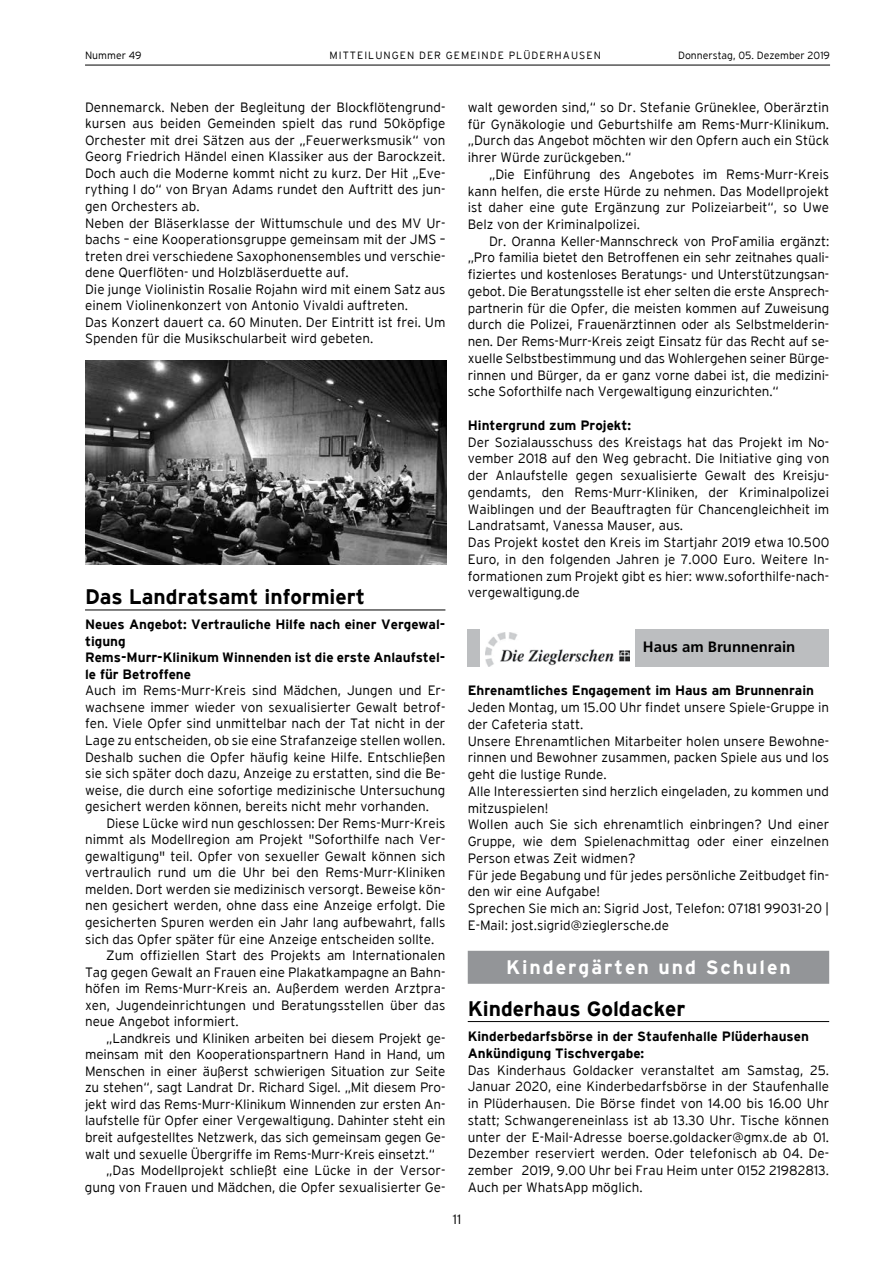
<style>
.page{position:relative;width:893px;height:1263px;background:#fff}
.page>*{position:absolute;margin:0;border:0;box-sizing:border-box;transform-origin:0 0}
.t1{font:700 21px "Interstate";color:#000}
.t2{font:700 19.5px "Interstate";letter-spacing:.1em;color:#fff}
.t3{font:700 15px "Frutiger";color:#000}
.t4{font:300 13.5px/16.8px "Interstate";color:#000;text-align:justify}
.t5{font:700 13.5px/16.5px "Interstate";color:#000}
.t6{font:300 10.5px "Interstate";letter-spacing:.1em;color:#000}
.t7{font:300 10.5px "Interstate";color:#000}
</style>
<div class="page">
<hr style="left:85px;top:65px;width:745px;height:1px;background:#000">
<hr style="left:85px;top:609px;width:360px;height:1px;background:#000">
<img style="left:85px;top:361px;width:361px;height:203px">
<div style="left:468px;top:951px;width:361px;height:33px;background:#939598"></div>
<hr style="left:468px;top:1021px;width:361px;height:1px;background:#000">
<div style="left:468px;top:630px;width:361px;height:37px;background:#bcbec0"></div>
<div style="left:480px;top:627px;width:155px;height:44px;background:#fff"></div>
<img style="left:485px;top:632px;width:144px;height:34px">
<p class="t7" style="left:85px;top:50px;width:58px">Nummer 49</p>
<p class="t6" style="left:329px;top:50px;width:273px">Mitteilungen der Gem einde Plüderhausen</p>
<p class="t7" style="left:678px;top:50px;width:153px">Donnerstag, 05. Dezember 2019</p>
<p class="t4" style="left:85px;top:99px;width:362px;text-align:left">Dennemarck. Neben der Begleitung der Blockflötengrund&shy;kursen aus beiden Gemeinden spielt das rund 50köpfige Orchester mit drei Sätzen aus der „Feuerwerksmusik“ von Georg Friedrich Händel einen Klassiker aus der Barockzeit.<br>Doch auch die Moderne kommt nicht zu kurz. Der Hit „Eve&shy;rything I do“ von Bryan Adams rundet den Auftritt des jun&shy;gen Orchesters ab.<br>Neben der Bläserklasse der Wittumschule und des MV Ur&shy;bachs – eine Kooperationsgruppe gemeinsam mit der JMS – treten drei verschiedene Saxophonensembles und verschie&shy;dene Querflöten- und Holzbläserduette auf.<br>Die junge Violinistin Rosalie Rojahn wird mit einem Satz aus einem Violinenkonzert von Antonio Vivaldi auftreten.<br>Das Konzert dauert ca. 60 Minuten. Der Eintritt ist frei. Um Spenden für die Musikschularbeit wird gebeten.</p>
<h1 class="t1" style="left:85px;top:585px;width:282px">Das Landratsamt informiert</h1>
<p class="t5" style="left:85px;top:616px;width:362px">Neues Angebot: Vertrauliche Hilfe nach einer Vergewal&shy;tigung<br>Rems-Murr-Klinikum Winnenden ist die erste Anlaufstel&shy;le für Betroffene</p>
<p class="t4" style="left:85px;top:682px;width:362px">Auch im Rems-Murr-Kreis sind Mädchen, Jungen und Er&shy;wachsene immer wieder von sexualisierter Gewalt betrof&shy;fen. Viele Opfer sind unmittelbar nach der Tat nicht in der Lage zu entscheiden, ob sie eine Strafanzeige stellen wollen.<br>Deshalb suchen die Opfer häufig keine Hilfe. Entschließen sie sich später doch dazu, Anzeige zu erstatten, sind die Be&shy;weise, die durch eine sofortige medizinische Untersuchung gesichert werden können, bereits nicht mehr vorhanden.</p>
<p class="t4" style="left:106px;top:814px;width:341px">Diese Lücke wird nun geschlossen: Der Rems-Murr-Kreis</p>
<p class="t4" style="left:85px;top:831px;width:362px">nimmt als Modellregion am Projekt "Soforthilfe nach Ver-</p>
<p class="t4" style="left:85px;top:847px;width:362px">gewaltigung" teil. Opfer von sexueller Gewalt können sich</p>
<p class="t4" style="left:85px;top:864px;width:362px">vertraulich rund um die Uhr bei den Rems-Murr-Kliniken</p>
<p class="t4" style="left:85px;top:881px;width:362px">melden. Dort werden sie medizinisch versorgt. Beweise kön-</p>
<p class="t4" style="left:85px;top:897px;width:362px">nen gesichert werden, ohne dass eine Anzeige erfolgt. Die</p>
<p class="t4" style="left:85px;top:914px;width:362px">gesicherten Spuren werden ein Jahr lang aufbewahrt, falls</p>
<p class="t4" style="left:85px;top:930px;width:351px">sich das Opfer später für eine Anzeige entscheiden sollte.</p>
<p class="t4" style="left:106px;top:947px;width:341px">Zum offiziellen Start des Projekts am Internationalen</p>
<p class="t4" style="left:85px;top:963px;width:362px">Tag gegen Gewalt an Frauen eine Plakatkampagne an Bahn-</p>
<p class="t4" style="left:85px;top:980px;width:362px">höfen im Rems-Murr-Kreis an. Außerdem werden Arztpra-</p>
<p class="t4" style="left:85px;top:996px;width:362px">xen, Jugendeinrichtungen und Beratungsstellen über das</p>
<p class="t4" style="left:85px;top:1013px;width:155px">neue Angebot informiert.</p>
<p class="t4" style="left:106px;top:1029px;width:341px">„Landkreis und Kliniken arbeiten bei diesem Projekt ge-</p>
<p class="t4" style="left:85px;top:1046px;width:362px">meinsam mit den Kooperationspartnern Hand in Hand, um</p>
<p class="t4" style="left:85px;top:1062px;width:362px">Menschen in einer äußerst schwierigen Situation zur Seite</p>
<p class="t4" style="left:85px;top:1079px;width:362px">zu stehen“, sagt Landrat Dr. Richard Sigel. „Mit diesem Pro-</p>
<p class="t4" style="left:85px;top:1095px;width:362px">jekt wird das Rems-Murr-Klinikum Winnenden zur ersten An-</p>
<p class="t4" style="left:85px;top:1112px;width:362px">laufstelle für Opfer einer Vergewaltigung. Dahinter steht ein</p>
<p class="t4" style="left:85px;top:1129px;width:362px">breit aufgestelltes Netzwerk, das sich gemeinsam gegen Ge-</p>
<p class="t4" style="left:85px;top:1145px;width:351px">walt und sexuelle Übergriffe im Rems-Murr-Kreis einsetzt.“</p>
<p class="t4" style="left:106px;top:1162px;width:341px">„Das Modellprojekt schließt eine Lücke in der Versor-</p>
<p class="t4" style="left:85px;top:1178px;width:362px">gung von Frauen und Mädchen, die Opfer sexualisierter Ge-</p>
<p class="t4" style="left:468px;top:99px;width:363px">walt geworden sind,“ so Dr. Stefanie Grüneklee, Oberärztin für Gynäkologie und Geburtshilfe am Rems-Murr-Klinikum. „Durch das Angebot möchten wir den Opfern auch ein Stück ihrer Würde zurückgeben.“</p>
<p class="t4" style="left:468px;top:165px;width:363px;text-indent:21px">„Die Einführung des Angebotes im Rems-Murr-Kreis kann helfen, die erste Hürde zu nehmen. Das Modellprojekt ist daher eine gute Ergänzung zur Polizeiarbeit“, so Uwe Belz von der Kriminalpolizei.</p>
<p class="t4" style="left:468px;top:232px;width:363px;text-indent:21px">Dr. Oranna Keller-Mannschreck von ProFamilia ergänzt: „Pro familia bietet den Betroffenen ein sehr zeitnahes quali&shy;fiziertes und kostenloses Beratungs- und Unterstützungsan&shy;gebot. Die Beratungsstelle ist eher selten die erste Ansprech&shy;partnerin für die Opfer, die meisten kommen auf Zuweisung durch die Polizei, Frauenärztinnen oder als Selbstmelderin&shy;nen. Der Rems-Murr-Kreis zeigt Einsatz für das Recht auf se&shy;xuelle Selbstbestimmung und das Wohlergehen seiner Bürge&shy;rinnen und Bürger, da er ganz vorne dabei ist, die medizini&shy;sche Soforthilfe nach Vergewaltigung einzurichten.“</p>
<p class="t5" style="left:468px;top:417px;width:165px">Hintergrund zum Projekt:</p>
<p class="t4" style="left:468px;top:433px;width:363px;text-align:left">Der Sozialausschuss des Kreistags hat das Projekt im No&shy;vember 2018 auf den Weg gebracht. Die Initiative ging von der Anlaufstelle gegen sexualisierte Gewalt des Kreisju&shy;gendamts, den Rems-Murr-Kliniken, der Kriminalpolizei Waiblingen und der Beauftragten für Chancengleichheit im Landratsamt, Vanessa Mauser, aus.<br>Das Projekt kostet den Kreis im Startjahr 2019 etwa 10.500<br>Euro, in den folgenden Jahren je 7.000 Euro. Weitere In&shy;formationen zum Projekt gibt es hier: www.soforthilfe-nach&shy;vergewaltigung.de</p>
<p class="t4" style="left:453px;top:1210px;width:10px">11</p>
<p class="t3" style="left:643px;top:638px;width:154px">Haus am Brunnenrain</p>
<p class="t5" style="left:468px;top:682px;width:348px">Ehrenamtliches Engagement im Haus am Brunnenrain</p>
<p class="t4" style="left:468px;top:699px;width:363px;text-align:left">Jeden Montag, um 15.00 Uhr findet unsere Spiele-Gruppe in der Cafeteria statt.<br>Unsere Ehrenamtlichen Mitarbeiter holen unsere Bewohne&shy;rinnen und Bewohner zusammen, packen Spiele aus und los geht die lustige Runde.<br>Alle Interessierten sind herzlich eingeladen, zu kommen und mitzuspielen!<br>Wollen auch Sie sich ehrenamtlich einbringen? Und einer Gruppe, wie dem Spielenachmittag oder einer einzelnen Person etwas Zeit widmen?<br>Für jede Begabung und für jedes persönliche Zeitbudget fin&shy;den wir eine Aufgabe!<br>Sprechen Sie mich an: Sigrid Jost, Telefon: 07181 99031-20 | E-Mail: jost.sigrid@zieglersche.de</p>
<h2 class="t2" style="left:506px;top:956px;width:286px">Kindergärten und Schulen</h2>
<h1 class="t1" style="left:468px;top:997px;width:219px">Kinderhaus Goldacker</h1>
<p class="t5" style="left:468px;top:1028px;width:343px">Kinderbedarfsbörse in der Staufenhalle Plüderhausen<br>Ankündigung Tischvergabe:</p>
<p class="t4" style="left:468px;top:1061px;width:363px">Das Kinderhaus Goldacker veranstaltet am Samstag, 25.<br>Januar 2020, eine Kinderbedarfsbörse in der Staufenhalle in Plüderhausen. Die Börse findet von 14.00 bis 16.00 Uhr statt; Schwangereneinlass ist ab 13.30 Uhr. Tische können unter der E-Mail-Adresse boerse.goldacker@gmx.de ab 01.<br>Dezember reserviert werden. Oder telefonisch ab 04. De&shy;zember 2019, 9.00 Uhr bei Frau Heim unter 0152 21982813.<br>Auch per WhatsApp möglich.</p>
</div>
